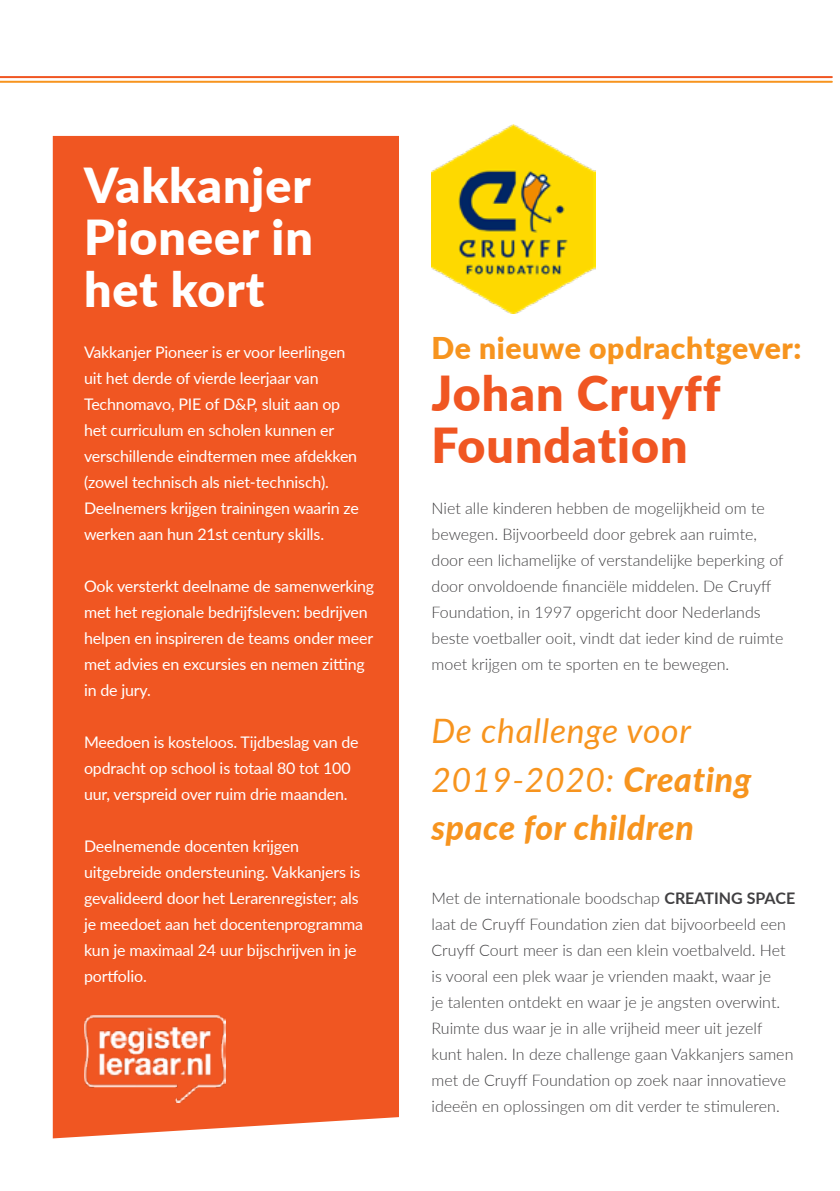
<style>
.page{position:relative;width:840px;height:1191px;background:#fff}
.page>*{position:absolute;margin:0;border:0;box-sizing:border-box;transform-origin:0 0}
.t1{font:900 48.2px/52px "Lato";letter-spacing:.02em;color:#fff;text-align:justify}
.t2{font:900 48.2px/52px "Lato";letter-spacing:.02em;color:#f05622}
.t3{font:italic 33.6px/48.6px "Lato";letter-spacing:.02em;color:#f7941e}
.t4{font:900 30px "Lato";letter-spacing:.02em;color:#f7941e}
.t5{font:16px/26px "Lato";letter-spacing:-.01em;color:#fff}
.t6{font:300 16px/26px "Lato";color:#414042}
.s1{font-weight:800}
.s2{font-weight:700}
</style>
<div class="page">
<hr style="left:0;top:76px;width:831px;height:2px;background:#f05622">
<hr style="left:0;top:81px;width:831px;height:2px;background:#f7941e">
<div style="left:53px;top:136px;width:346px;height:1002px;background:#f05622"></div>
<img style="left:84px;top:1015px;width:142px;height:87px">
<img style="left:431px;top:125px;width:164px;height:188px">
<h1 class="t1" style="left:84px;top:157px;width:230px">Vakkanjer Pioneer in het kort</h1>
<p class="t5" style="left:84px;top:339px;width:276px">Vakkanjer Pioneer is er voor leerlingen uit het derde of vierde leerjaar van Technomavo, PIE of D&amp;P, sluit aan op het curriculum en scholen kunnen er verschillende eindtermen mee afdekken (zowel technisch als niet-technisch).<br>Deelnemers krijgen trainingen waarin ze werken aan hun 21st century skills.</p>
<p class="t5" style="left:84px;top:573px;width:291px">Ook versterkt deelname de samenwerking met het regionale bedrijfsleven: bedrijven helpen en inspireren de teams onder meer met advies en excursies en nemen zitting in de jury.</p>
<p class="t5" style="left:84px;top:729px;width:276px">Meedoen is kosteloos. Tijdbeslag van de opdracht op school is totaal 80 tot 100 uur, verspreid over ruim drie maanden.</p>
<p class="t5" style="left:84px;top:833px;width:280px">Deelnemende docenten krijgen uitgebreide ondersteuning. Vakkanjers is gevalideerd door het Lerarenregister; als je meedoet aan het docentenprogramma kun je maximaal 24 uur bijschrijven in je portfolio.</p>
<h3 class="t4" style="left:431px;top:325px;width:371px">De nieuwe opdrachtgever:</h3>
<h1 class="t2" style="left:431px;top:365px;width:290px">Johan Cruyff<br>Foundation</h1>
<p class="t6" style="left:431px;top:495px;width:353px">Niet alle kinderen hebben de mogelijkheid om te bewegen. Bijvoorbeeld door gebrek aan ruimte, door een lichamelijke of verstandelijke beperking of door onvoldoende financiële middelen. De Cruyff Foundation, in 1997 opgericht door Nederlands beste voetballer ooit, vindt dat ieder kind de ruimte moet krijgen om te sporten en te bewegen.</p>
<h2 class="t3" style="left:431px;top:705px;width:321px">De challenge voor<br>2019-2020: <span class="s1">Creating space for children</span></h2>
<p class="t6" style="left:431px;top:885px;width:365px">Met de internationale boodschap <span class="s2">CREATING SPACE </span>laat de Cruyff Foundation zien dat bijvoorbeeld een Cruyff Court meer is dan een klein voetbalveld. Het is vooral een plek waar je vrienden maakt, waar je<br>je talenten ontdekt en waar je je angsten overwint.<br>Ruimte dus waar je in alle vrijheid meer uit jezelf kunt halen. In deze challenge gaan Vakkanjers samen met de Cruyff Foundation op zoek naar innovatieve ideeën en oplossingen om dit verder te stimuleren.</p>
</div>
